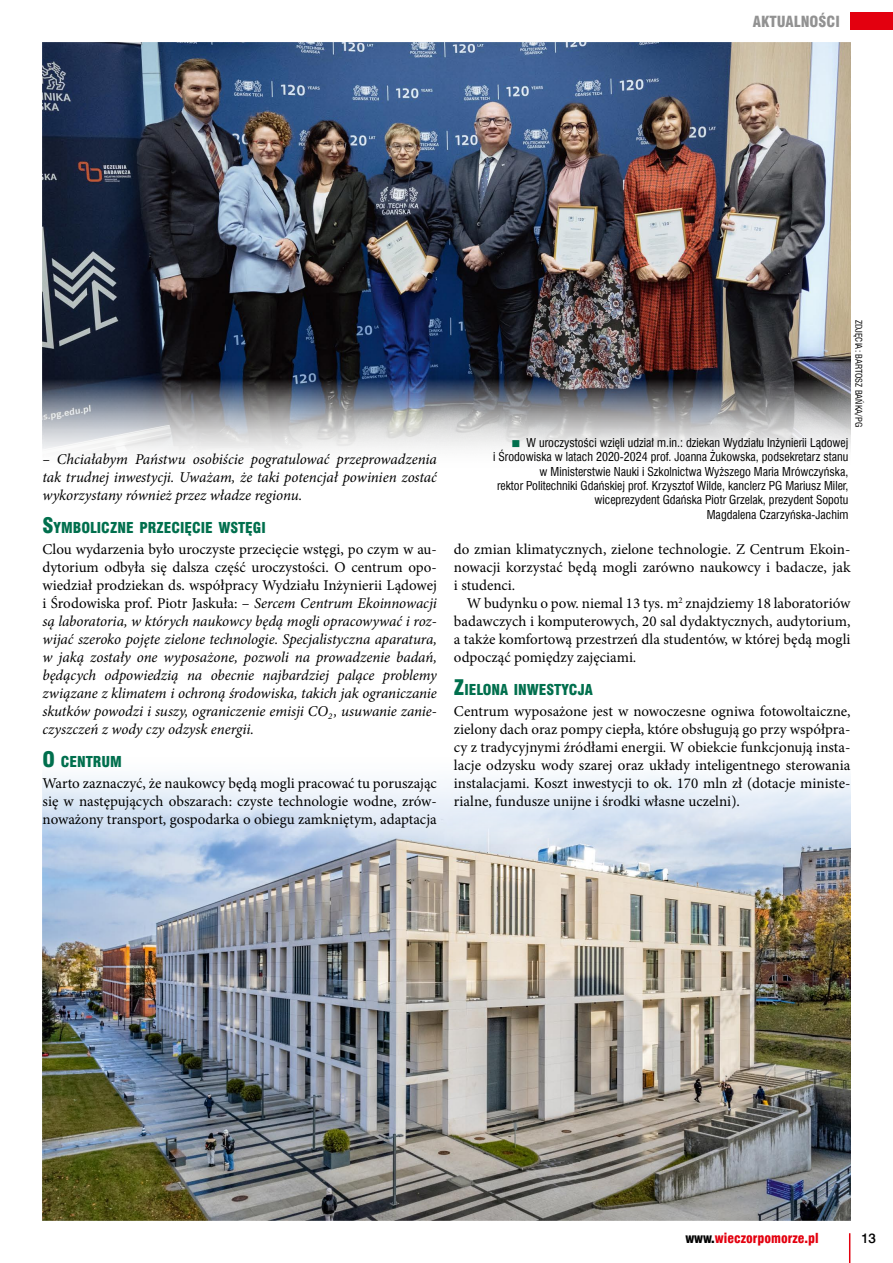
<style>
.page{position:relative;width:893px;height:1263px;background:#fff}
.page>*{position:absolute;margin:0;border:0;box-sizing:border-box;transform-origin:0 0}
.t1{font:15px/18px "Minion Pro";color:#000;text-align:justify}
.t2{font:italic 15px/18px "Minion Pro";letter-spacing:-.005em;color:#000;text-align:justify}
.t3{font:15px "Swis 721 Blk Cn EU Normal";color:#929292}
.t4{font:14.7px "Swis 721 Blk Cn EU Normal";color:#006f4d}
.t5{font:13.5px "Swis 721 Blk Cn EU Normal";color:#e3000f}
.t6{font:13.5px "Swis 721 Md EU Normal";color:#000}
.t7{font:12px/14.4px "Swis 721 Cn EU Normal";color:#000;text-align:right}
.t8{font:9px "Swis 721 Cn EU Normal";color:#000}
.s1{font-size:21px}
.s2{font-style:normal}
.s3{color:#006f4d}
.s4{color:#000}
</style>
<div class="page">
<hr style="left:849px;top:1233px;width:1px;height:30px;background:#e3000f">
<div style="left:850px;top:13px;width:43px;height:17px;background:#e3000f"></div>
<img style="left:43px;top:43px;width:807px;height:411px">
<img style="left:43px;top:774px;width:807px;height:446px">
<p class="t3" style="left:753px;top:12px;width:87px">aktualności</p>
<p class="t2" style="left:43px;top:450px;width:396px">– Chciałabym Państwu osobiście pogratulować przeprowadzenia tak trudnej inwestycji. Uważam, że taki potencjał powinien zostać wykorzystany również przez władze regionu.</p>
<p class="t4" style="left:43px;top:518px;width:225px"><span class="s1">S</span>YMBOLICZNE PRZECIĘCIE WSTĘGI</p>
<p class="t2" style="left:43px;top:540px;width:396px"><span class="s2">Clou wydarzenia było uroczyste przecięcie wstęgi, po czym w au&shy;dytorium odbyła się dalsza część uroczystości. O centrum opo&shy;wiedział prodziekan ds. współpracy Wydziału Inżynierii Lądowej i Środowiska prof. Piotr Jaskuła: –</span> Sercem Centrum Ekoinnowacji są laboratoria, w których naukowcy będą mogli opracowywać i roz&shy;wijać szeroko pojęte zielone technologie. Specjalistyczna aparatura, w jaką zostały one wyposażone, pozwoli na prowadzenie badań, będących odpowiedzią na obecnie najbardziej palące problemy związane z klimatem i ochroną środowiska, takich jak ograniczanie skutków powodzi i suszy, ograniczenie emisji CO<sub>2</sub> , usuwanie zanie&shy;czyszczeń z wody czy odzysk energii.</p>
<p class="t4" style="left:43px;top:752px;width:81px"><span class="s1">O</span> CENTRUM</p>
<p class="t1" style="left:43px;top:774px;width:396px">Warto zaznaczyć, że naukowcy będą mogli pracować tu poruszając się w następujących obszarach: czyste technologie wodne, zrów&shy;noważony transport, gospodarka o obiegu zamkniętym, adaptacja</p>
<p class="t8" style="left:865px;top:320px;width:109px;rotate:90deg">Zdjęcia: Bartosz Bańka/PG</p>
<p class="t7" style="left:493px;top:435px;width:357px"><span class="s3">■</span> W uroczystości wzięli udział m.in.: dziekan Wydziału Inżynierii Lądowej<br>i Środowiska w latach 2020-2024 prof. Joanna Żukowska, podsekretarz stanu w Ministerstwie Nauki i Szkolnictwa Wyższego Maria Mrówczyńska,<br>rektor Politechniki Gdańskiej prof. Krzysztof Wilde, kanclerz PG Mariusz Miler, wiceprezydent Gdańska Piotr Grzelak, prezydent Sopotu<br>Magdalena Czarzyńska-Jachim</p>
<p class="t1" style="left:454px;top:540px;width:398px">do zmian klimatycznych, zielone technologie. Z Centrum Ekoin&shy;nowacji korzystać będą mogli zarówno naukowcy i badacze, jak i studenci.</p>
<p class="t1" style="left:454px;top:594px;width:398px;text-indent:13px">W budynku o pow. niemal 13 tys. m<sup>2</sup> znajdziemy 18 laboratoriów badawczych i komputerowych, 20 sal dydaktycznych, audytorium, a także komfortową przestrzeń dla studentów, w której będą mogli odpocząć pomiędzy zajęciami.</p>
<p class="t4" style="left:454px;top:680px;width:140px"><span class="s1">Z</span>IELONA INWESTYCJA</p>
<p class="t1" style="left:454px;top:702px;width:398px">Centrum wyposażone jest w nowoczesne ogniwa fotowoltaiczne, zielony dach oraz pompy ciepła, które obsługują go przy współpra&shy;cy z tradycyjnymi źródłami energii. W obiekcie funkcjonują insta&shy;lacje odzysku wody szarej oraz układy inteligentnego sterowania instalacjami. Koszt inwestycji to ok. 170 mln zł (dotacje ministe&shy;rialne, fundusze unijne i środki własne uczelni).</p>
<p class="t5" style="left:685px;top:1230px;width:135px"><span class="s4">www.</span>wieczorpomorze.pl</p>
<p class="t6" style="left:861px;top:1230px;width:17px">13</p>
</div>
